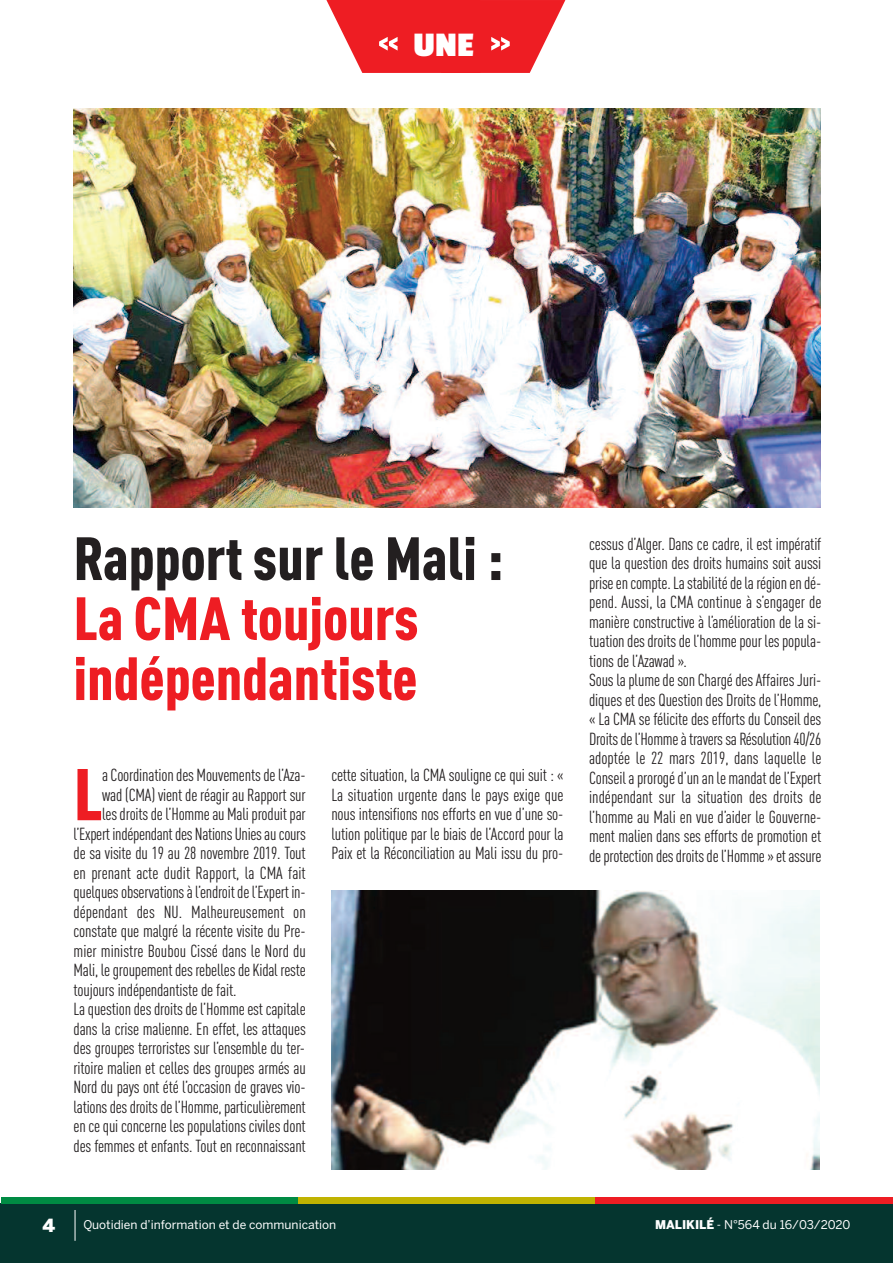
<style>
.page{position:relative;width:893px;height:1263px;background:#fff}
.page>*{position:absolute;margin:0;border:0;box-sizing:border-box;transform-origin:0 0}
.t1{font:900 condensed 72px "DIN Pro";color:#ee1d23}
.t2{font:900 condensed 60px/60px "DIN Pro";color:#ee1d23}
.t3{font:900 condensed 60px "DIN Pro";color:#231f20}
.t4{font:700 36px "Passion One";color:#fff}
.t5{font:900 18px "Benton Sans";color:#fff}
.t6{font:condensed 17.25px/19.5px "DIN Pro";letter-spacing:-.01em;color:#231f20;text-align:justify}
.t7{font:12px "Benton Sans";color:#fff}
.s1{font-weight:900}
</style>
<div class="page">
<div style="left:1px;top:1203px;width:892px;height:60px;background:#05352f"></div>
<div style="left:1px;top:1197px;width:297px;height:6px;background:#008b43"></div>
<div style="left:298px;top:1197px;width:298px;height:6px;background:#c0b301"></div>
<div style="left:596px;top:1197px;width:297px;height:6px;background:#ee1d23"></div>
<hr style="left:75px;top:1210px;width:1px;height:31px;background:#fff">
<svg style="left:326px;top:0;width:239px;height:73px"></svg>
<img style="left:74px;top:108px;width:747px;height:399px">
<img style="left:332px;top:891px;width:488px;height:279px">
<h3 class="t4" style="left:413px;top:26px;width:62px">UNE</h3>
<h2 class="t3" style="left:74px;top:537px;width:431px">Rapport sur le Mali :</h2>
<h2 class="t2" style="left:74px;top:594px;width:347px">La CMA toujours indépendantiste</h2>
<h1 class="t1" style="left:74px;top:769px;width:31px">L</h1>
<p class="t6" style="left:102px;top:767px;width:205px">a Coordination des Mouvements de l’Aza-</p>
<p class="t6" style="left:102px;top:786px;width:205px">wad (CMA) vient de réagir au Rapport sur</p>
<p class="t6" style="left:102px;top:806px;width:205px">lesdroitsdel’Hommeau Maliproduitpar</p>
<p class="t6" style="left:74px;top:825px;width:234px">l’Expert indépendantdes Nations Uniesaucours</p>
<p class="t6" style="left:74px;top:845px;width:234px">de sa visite du 19 au 28 novembre 2019. Tout</p>
<p class="t6" style="left:74px;top:864px;width:234px">en prenant acte dudit Rapport, la CMA fait</p>
<p class="t6" style="left:74px;top:884px;width:234px">quelquesobservationsàl’endroitdel’Expert in-</p>
<p class="t6" style="left:74px;top:903px;width:234px">dépendant des NU. Malheureusement on</p>
<p class="t6" style="left:74px;top:923px;width:234px">constate que malgré la récente visite du Pre-</p>
<p class="t6" style="left:74px;top:942px;width:234px">mier ministre Boubou Cissé dans le Nord du</p>
<p class="t6" style="left:74px;top:962px;width:234px">Mali, legroupementdesrebellesde Kidal reste</p>
<p class="t6" style="left:74px;top:981px;width:165px">toujours indépendantiste de fait.</p>
<p class="t6" style="left:74px;top:1001px;width:234px">La question des droits de l’Homme est capitale</p>
<p class="t6" style="left:74px;top:1020px;width:234px">dans la crise malienne. En effet, les attaques</p>
<p class="t6" style="left:74px;top:1040px;width:233px">des groupes terroristes sur l’ensemble du ter-</p>
<p class="t6" style="left:74px;top:1059px;width:234px">ritoire malien et celles des groupes armés au</p>
<p class="t6" style="left:74px;top:1079px;width:234px">Nord du pays ont été l’occasion de graves vio-</p>
<p class="t6" style="left:74px;top:1098px;width:234px">lationsdesdroitsdel’Homme,particulièrement</p>
<p class="t6" style="left:74px;top:1118px;width:234px">en ce qui concerne les populations civiles dont</p>
<p class="t6" style="left:74px;top:1137px;width:234px">des femmes et enfants. Tout en reconnaissant</p>
<p class="t6" style="left:331px;top:767px;width:234px">cette situation, la CMA souligne ce qui suit : « La situation urgente dans le pays exige que nous intensifions nos efforts en vue d’une so&shy;lution politique par le biais de l’Accord pour la Paix et la Réconciliation au Mali issu du pro-</p>
<p class="t6" style="left:589px;top:535px;width:234px;text-align:left">cessus d’Alger. Dans ce cadre, il est impératif que la question des droits humains soit aussi priseencompte.Lastabilitédelarégionendé&shy;pend. Aussi, la CMA continue à s’engager de manière constructive à l’amélioration de la si&shy;tuation des droits de l’homme pour les popula&shy;tions de l’Azawad ».<br>Sous la plume de son Chargé des Affaires Juri&shy;diques et des Question des Droits de l’Homme, « La CMA se félicite des efforts du Conseil des Droitsdel’Hommeàtraverssa Résolution40/26 adoptée le 22 mars 2019, dans laquelle le Conseilaprorogéd’unanle mandatdel’Expert indépendant sur la situation des droits de l’homme au Mali en vue d’aider le Gouverne&shy;ment malien dans ses efforts de promotion et deprotectiondesdroitsdel’Homme»etassure</p>
<p class="t5" style="left:43px;top:1215px;width:14px">4</p>
<p class="t7" style="left:83px;top:1218px;width:254px">Quotidien d’information et de communication</p>
<p class="t7" style="left:655px;top:1218px;width:197px"><span class="s1">MALIKILÉ</span> - N°564 du 16/03/2020</p>
</div>
